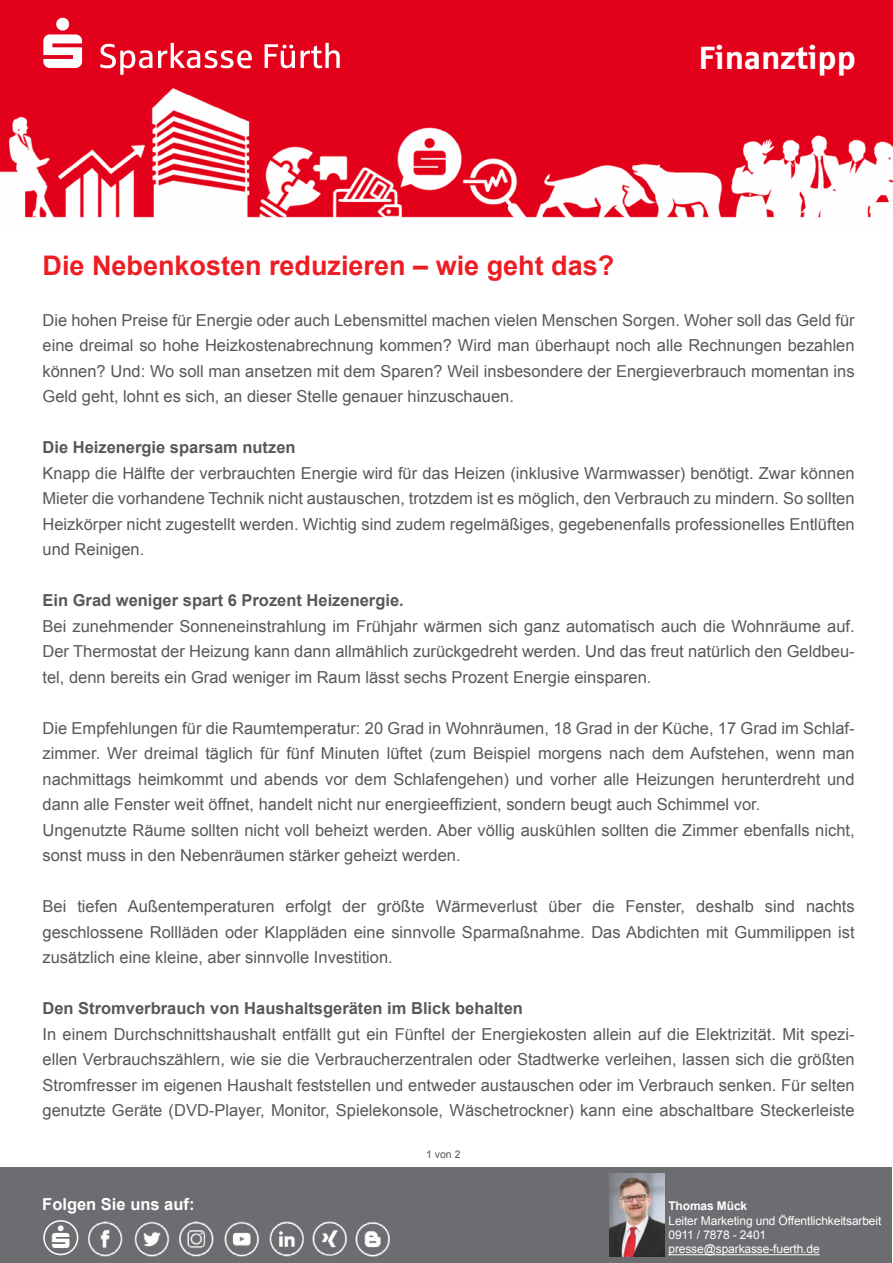
<style>
.page{position:relative;width:893px;height:1263px;background:#fff}
.page>*{position:absolute;margin:0;border:0;box-sizing:border-box;transform-origin:0 0}
.t1{font:700 32.4px "Sparkasse Rg";letter-spacing:-.01em;color:#fff}
.t2{font:700 27px "Arial";color:#ee1d23}
.t3{font:16.5px/25.5px "Arial";color:#57585a;text-align:justify}
.t4{font:700 16.5px "Arial";color:#57585a}
.t5{font:700 16.5px "Arial";color:#fff}
.t6{font:12px/14.4px "Arial";letter-spacing:-.01em;color:#fff}
.t7{font:700 12px "Arial";letter-spacing:-.01em;color:#fff}
.t8{font:10.5px "Arial";color:#57585a}
</style>
<div class="page">
<img style="left:0;top:0;width:893px;height:218px">
<div style="left:0;top:1167px;width:892px;height:96px;background:#6c6d70"></div>
<img style="left:609px;top:1174px;width:55px;height:82px">
<hr style="left:668px;top:1254px;width:152px;height:1px;background:#fff">
<img style="left:87px;top:1221px;width:36px;height:36px">
<img style="left:134px;top:1221px;width:35px;height:36px">
<img style="left:179px;top:1221px;width:35px;height:36px">
<img style="left:224px;top:1221px;width:35px;height:36px">
<img style="left:269px;top:1221px;width:121px;height:36px">
<div style="left:43px;top:1220px;width:35px;height:35px;border:2px solid #fff;border-radius:50%"></div>
<svg style="left:43px;top:18px;width:297px;height:57px"></svg>
<h1 class="t1" style="left:698px;top:37px;width:160px">Finanztipp</h1>
<h2 class="t2" style="left:43px;top:247px;width:573px">Die Nebenkosten reduzieren – wie geht das?</h2>
<p class="t3" style="left:43px;top:307px;width:814px">Die hohen Preise für Energie oder auch Lebensmittel machen vielen Menschen Sorgen. Woher soll das Geld für eine dreimal so hohe Heizkostenabrechnung kommen? Wird man überhaupt noch alle Rechnungen bezahlen können? Und: Wo soll man ansetzen mit dem Sparen? Weil insbesondere der Energieverbrauch momentan ins Geld geht, lohnt es sich, an dieser Stelle genauer hinzuschauen.</p>
<p class="t4" style="left:43px;top:436px;width:255px">Die Heizenergie sparsam nutzen</p>
<p class="t3" style="left:43px;top:460px;width:814px">Knapp die Hälfte der verbrauchten Energie wird für das Heizen (inklusive Warmwasser) benötigt. Zwar können Mieter die vorhandene Technik nicht austauschen, trotzdem ist es möglich, den Verbrauch zu mindern. So sollten Heizkörper nicht zugestellt werden. Wichtig sind zudem regelmäßiges, gegebenenfalls professionelles Entlüften und Reinigen.</p>
<p class="t4" style="left:43px;top:589px;width:363px">Ein Grad weniger spart 6 Prozent Heizenergie.</p>
<p class="t3" style="left:43px;top:613px;width:814px">Bei zunehmender Sonneneinstrahlung im Frühjahr wärmen sich ganz automatisch auch die Wohnräume auf.<br>Der Thermostat der Heizung kann dann allmählich zurückgedreht werden. Und das freut natürlich den Geldbeu&shy;tel, denn bereits ein Grad weniger im Raum lässt sechs Prozent Energie einsparen.</p>
<p class="t3" style="left:43px;top:715px;width:814px;text-align:left">Die Empfehlungen für die Raumtemperatur: 20 Grad in Wohnräumen, 18 Grad in der Küche, 17 Grad im Schlaf&shy;zimmer. Wer dreimal täglich für fünf Minuten lüftet (zum Beispiel morgens nach dem Aufstehen, wenn man nachmittags heimkommt und abends vor dem Schlafengehen) und vorher alle Heizungen herunterdreht und dann alle Fenster weit öffnet, handelt nicht nur energieeffizient, sondern beugt auch Schimmel vor.<br>Ungenutzte Räume sollten nicht voll beheizt werden. Aber völlig auskühlen sollten die Zimmer ebenfalls nicht, sonst muss in den Nebenräumen stärker geheizt werden.</p>
<p class="t3" style="left:43px;top:894px;width:814px">Bei tiefen Außentemperaturen erfolgt der größte Wärmeverlust über die Fenster, deshalb sind nachts geschlossene Rollläden oder Klappläden eine sinnvolle Sparmaßnahme. Das Abdichten mit Gummilippen ist zusätzlich eine kleine, aber sinnvolle Investition.</p>
<p class="t4" style="left:43px;top:997px;width:482px">Den Stromverbrauch von Haushaltsgeräten im Blick behalten</p>
<p class="t3" style="left:43px;top:1021px;width:814px">In einem Durchschnittshaushalt entfällt gut ein Fünftel der Energiekosten allein auf die Elektrizität. Mit spezi&shy;ellen Verbrauchszählern, wie sie die Verbraucherzentralen oder Stadtwerke verleihen, lassen sich die größten Stromfresser im eigenen Haushalt feststellen und entweder austauschen oder im Verbrauch senken. Für selten genutzte Geräte (DVD-Player, Monitor, Spielekonsole, Wäschetrockner) kann eine abschaltbare Steckerleiste</p>
<p class="t8" style="left:426px;top:1147px;width:36px">1 von 2</p>
<p class="t5" style="left:42px;top:1193px;width:154px">Folgen Sie uns auf:</p>
<p class="t7" style="left:668px;top:1198px;width:80px">Thomas Mück</p>
<p class="t6" style="left:668px;top:1213px;width:214px">Leiter Marketing und Öffentlichkeitsarbeit<br>0911 / 7878 - 2401 presse@sparkasse-fuerth.de</p>
</div>
